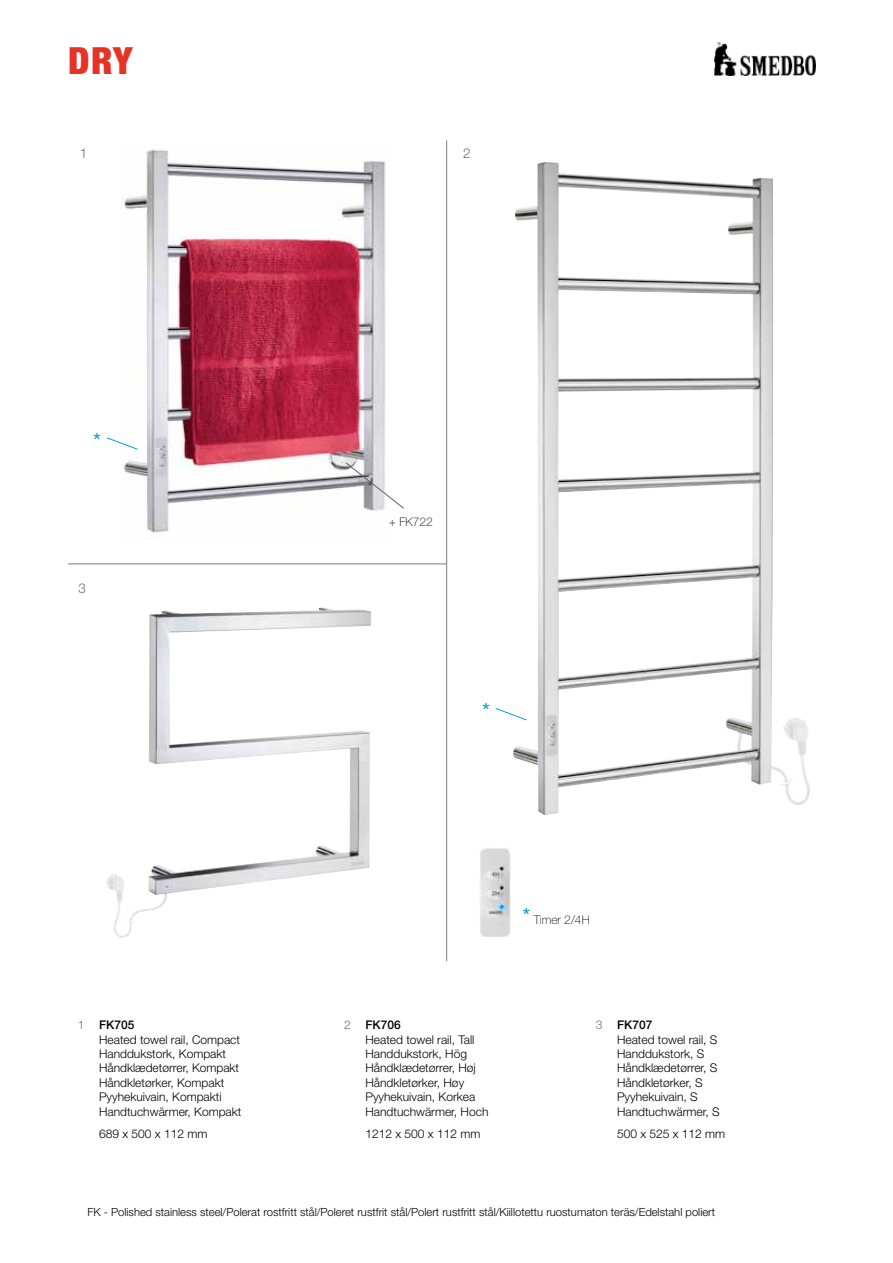
<style>
.page{position:relative;width:893px;height:1263px;background:#fff}
.page>*{position:absolute;margin:0;border:0;box-sizing:border-box;transform-origin:0 0}
.t1{font:900 condensed 37.5px "Helvetica Neue LT Std";color:#e63326}
.t2{font:22.5px "Helvetica Neue LT Std";color:#009fe3}
.t3{font:300 13.5px "Helvetica Neue LT Std";color:#706f6f}
.t4{font:300 12px/14.4px "Helvetica Neue LT Std";color:#000}
.t5{font:100 12px "Helvetica Neue LT Std";color:#000}
.t6{font:300 11.25px "Helvetica Neue LT Std";color:#000}
.s1{color:#706f6f}
.s2{font-weight:500}
.s3{font-weight:400;font-size:22.5px;color:#009fe3}
</style>
<div class="page">
<hr style="left:68px;top:563px;width:378px;height:1px;background:#7c7b7b">
<hr style="left:446px;top:140px;width:1px;height:821px;background:#7c7b7b">
<img style="left:513px;top:162px;width:280px;height:653px">
<img style="left:149px;top:610px;width:170px;height:154px">
<img style="left:714px;top:43px;width:102px;height:32px">
<img style="left:122px;top:149px;width:264px;height:384px">
<img style="left:480px;top:848px;width:31px;height:89px">
<svg style="left:495px;top:708px;width:32px;height:12px"></svg>
<svg style="left:106px;top:437px;width:32px;height:13px"></svg>
<svg style="left:345px;top:462px;width:59px;height:47px"></svg>
<h1 class="t1" style="left:68px;top:38px;width:66px">DRY</h1>
<p class="t3" style="left:80px;top:145px;width:9px">1</p>
<p class="t3" style="left:463px;top:145px;width:9px">2</p>
<h2 class="t2" style="left:93px;top:427px;width:9px">*</h2>
<p class="t3" style="left:78px;top:580px;width:9px">3</p>
<p class="t4" style="left:99px;top:1017px;width:144px;text-indent:-21px"><span class="s1">1</span> <span class="s2">FK705<br></span>Heated towel rail, Compact<br>Handdukstork, Kompakt<br>Håndklædetørrer, Kompakt<br>Håndkletørker, Kompakt<br>Pyyhekuivain, Kompakti<br>Handtuchwärmer, Kompakt</p>
<p class="t4" style="left:99px;top:1127px;width:110px">689 x 500 x 112 mm</p>
<p class="t5" style="left:389px;top:515px;width:46px">+ FK722</p>
<h2 class="t2" style="left:482px;top:698px;width:9px">*</h2>
<p class="t5" style="left:522px;top:913px;width:69px"><span class="s3">*</span> Timer 2/4H</p>
<p class="t4" style="left:365px;top:1017px;width:124px;text-indent:-21px"><span class="s1">2</span> <span class="s2">FK706<br></span>Heated towel rail, Tall<br>Handdukstork, Hög<br>Håndklædetørrer, Høj<br>Håndkletørker, Høy<br>Pyyhekuivain, Korkea<br>Handtuchwärmer, Hoch</p>
<p class="t4" style="left:365px;top:1127px;width:116px">1212 x 500 x 112 mm</p>
<p class="t4" style="left:617px;top:1017px;width:104px;text-indent:-21px"><span class="s1">3</span> <span class="s2">FK707<br></span>Heated towel rail, S<br>Handdukstork, S<br>Håndklædetørrer, S<br>Håndkletørker, S<br>Pyyhekuivain, S<br>Handtuchwärmer, S</p>
<p class="t4" style="left:617px;top:1127px;width:110px">500 x 525 x 112 mm</p>
<p class="t6" style="left:87px;top:1205px;width:629px">FK - Polished stainless steel/Polerat rostfritt stål/Poleret rustfrit stål/Polert rustfritt stål/Kiillotettu ruostumaton teräs/Edelstahl poliert</p>
</div>
